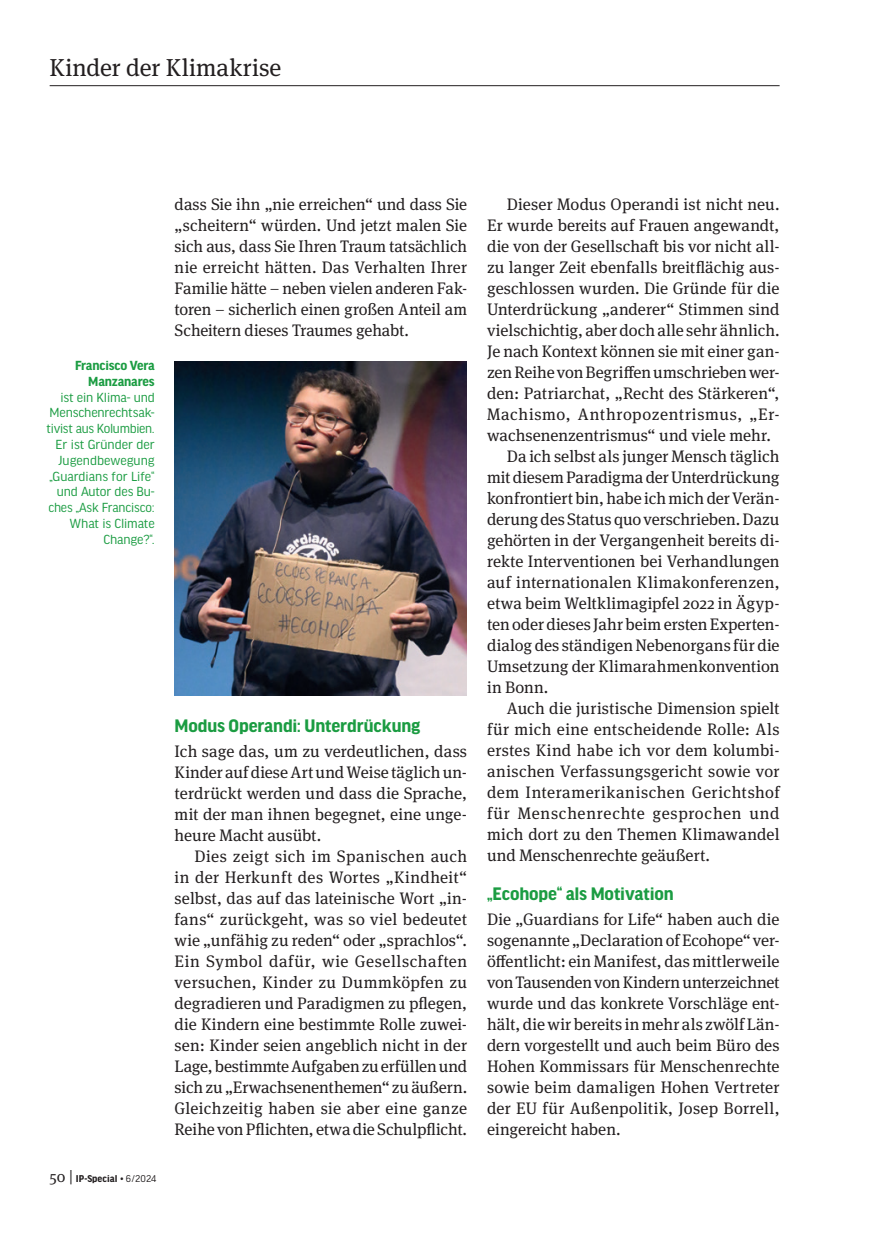
<style>
.page{position:relative;width:869px;height:1241px;background:#fff}
.page>*{position:absolute;margin:0;border:0;box-sizing:border-box;transform-origin:0 0}
.t1{font:24.5px "Meta Serif Pro";letter-spacing:.005em;color:#231f20}
.t2{font:700 19.25px "Good Headline Pro";letter-spacing:-.01em;color:#1b9c42}
.t3{font:16.62px/21px "Meta Serif Pro";letter-spacing:.005em;color:#231f20;text-align:justify}
.t4{font:16.62px "Meta Serif Pro";letter-spacing:.045em;color:#231f20}
.t5{font:16.62px "Meta Serif Pro";letter-spacing:.03em;color:#231f20}
.t6{font:14px/15.8px "Good Headline Pro";letter-spacing:-.01em;color:#1b9c42;text-align:right}
.t7{font:700 14px/15.8px "Good Headline Pro";letter-spacing:-.01em;color:#1b9c42;text-align:right}
.t8{font:700 10.5px "Good Headline Pro";color:#231f20}
.s1{font-family:"Meta Serif Pro";font-weight:400;font-size:15.75px}
.s2{font-weight:400}
</style>
<div class="page">
<hr style="left:50px;top:85px;width:729px;height:1px;background:#231f20">
<img style="left:174px;top:361px;width:292px;height:334px">
<h1 class="t1" style="left:50px;top:49px;width:233px">Kinder der Klimakrise</h1>
<p class="t7" style="left:75px;top:358px;width:81px">Francisco Vera<br>Manzanares</p>
<p class="t6" style="left:46px;top:389px;width:110px">ist ein Klima- und<br>Menschenrechtsak&shy;tivist aus Kolumbien.<br>Er ist Gründer der<br>Jugendbewegung „Guardians for Life“ und Autor des Bu&shy;ches „Ask Francisco:<br>What is Climate<br>Change?“.</p>
<p class="t3" style="left:174px;top:193px;width:294px">dass Sie ihn „nie erreichen“ und dass Sie „scheitern“ würden. Und jetzt malen Sie sich aus, dass Sie Ihren Traum tatsächlich nie erreicht hätten. Das Verhalten Ihrer Familie hätte – neben vielen anderen Fak&shy;toren – sicherlich einen großen Anteil am Scheitern dieses Traumes gehabt.</p>
<p class="t8" style="left:50px;top:1173px;width:108px"><span class="s1">50 |</span> IP-Special <span class="s2">• 6/2024</span></p>
<p class="t2" style="left:174px;top:716px;width:247px">Modus Operandi: Unterdrückung</p>
<p class="t3" style="left:174px;top:739px;width:294px">Ich sage das, um zu verdeutlichen, dass Kinder auf diese Art und Weise täglich un&shy;terdrückt werden und dass die Sprache, mit der man ihnen begegnet, eine unge&shy;heure Macht ausübt.</p>
<p class="t3" style="left:174px;top:844px;width:294px;text-indent:20px">Dies zeigt sich im Spanischen auch in der Herkunft des Wortes „Kindheit“ selbst, das auf das lateinische Wort „in&shy;fans“ zurückgeht, was so viel bedeutet wie „unfähig zu reden“ oder „sprachlos“.<br>Ein Symbol dafür, wie Gesellschaften versuchen, Kinder zu Dummköpfen zu degradieren und Paradigmen zu pflegen, die Kindern eine bestimmte Rolle zuwei&shy;sen: Kinder seien angeblich nicht in der Lage, bestimmte Aufgaben zu erfüllen und sich zu „Erwachsenenthemen“ zu äußern.<br>Gleichzeitig haben sie aber eine ganze Reihe von Pflichten, etwa die Schulpflicht.</p>
<p class="t3" style="left:506px;top:193px;width:274px">Dieser Modus Operandi ist nicht neu.</p>
<p class="t3" style="left:487px;top:214px;width:294px">Er wurde bereits auf Frauen angewandt,</p>
<p class="t3" style="left:487px;top:235px;width:294px">die von der Gesellschaft bis vor nicht all-</p>
<p class="t3" style="left:487px;top:256px;width:294px">zu langer Zeit ebenfalls breitflächig aus-</p>
<p class="t3" style="left:487px;top:277px;width:294px">geschlossen wurden. Die Gründe für die</p>
<p class="t3" style="left:487px;top:298px;width:294px">Unterdrückung „anderer“ Stimmen sind</p>
<p class="t3" style="left:487px;top:319px;width:294px">vielschichtig, aber doch alle sehr ähnlich.</p>
<p class="t3" style="left:487px;top:340px;width:294px">Je nach Kontext können sie mit einer gan-</p>
<p class="t3" style="left:487px;top:361px;width:294px">zen Reihe von Begriffen umschrieben wer-</p>
<p class="t3" style="left:487px;top:382px;width:294px">den: Patriarchat, „Recht des Stärkeren“,</p>
<p class="t4" style="left:487px;top:402px;width:294px">Machismo, Anthropozentrismus, „Er-</p>
<p class="t3" style="left:487px;top:424px;width:285px">wachsenenzentrismus“ und viele mehr.</p>
<p class="t3" style="left:506px;top:445px;width:274px">Da ich selbst als junger Mensch täglich</p>
<p class="t3" style="left:487px;top:466px;width:294px">mit diesem Paradigma der Unterdrückung</p>
<p class="t3" style="left:487px;top:487px;width:294px">konfrontiert bin, habe ich mich der Verän-</p>
<p class="t3" style="left:487px;top:508px;width:294px">derung des Status quo verschrieben. Dazu</p>
<p class="t3" style="left:487px;top:529px;width:294px">gehörten in der Vergangenheit bereits di-</p>
<p class="t3" style="left:487px;top:550px;width:294px">rekte Interventionen bei Verhandlungen</p>
<p class="t3" style="left:487px;top:571px;width:294px">auf internationalen Klimakonferenzen,</p>
<p class="t3" style="left:487px;top:592px;width:294px">etwa beim Weltklimagipfel 2022 in Ägyp-</p>
<p class="t3" style="left:487px;top:613px;width:294px">ten oder dieses Jahr beim ersten Experten-</p>
<p class="t3" style="left:487px;top:634px;width:294px">dialog des ständigen Nebenorgans für die</p>
<p class="t3" style="left:487px;top:655px;width:294px">Umsetzung der Klimarahmenkonvention</p>
<p class="t3" style="left:487px;top:676px;width:63px">in Bonn.</p>
<p class="t3" style="left:506px;top:697px;width:274px">Auch die juristische Dimension spielt</p>
<p class="t3" style="left:487px;top:718px;width:294px">für mich eine entscheidende Rolle: Als</p>
<p class="t3" style="left:487px;top:739px;width:294px">erstes Kind habe ich vor dem kolumbi-</p>
<p class="t3" style="left:487px;top:760px;width:294px">anischen Verfassungsgericht sowie vor</p>
<p class="t5" style="left:487px;top:780px;width:294px">dem Interamerikanischen Gerichtshof</p>
<p class="t4" style="left:487px;top:801px;width:294px">für Menschenrechte gesprochen und</p>
<p class="t3" style="left:487px;top:823px;width:294px">mich dort zu den Themen Klimawandel</p>
<p class="t3" style="left:487px;top:844px;width:224px">und Menschenrechte geäußert.</p>
<p class="t2" style="left:487px;top:884px;width:188px">„Ecohope“ als Motivation</p>
<p class="t3" style="left:487px;top:907px;width:294px">Die „Guardians for Life“ haben auch die sogenannte „Declaration of Ecohope“ ver&shy;öffentlicht: ein Manifest, das mittlerweile von Tausenden von Kindern unterzeichnet wurde und das konkrete Vorschläge ent&shy;hält, die wir bereits in mehr als zwölf Län&shy;dern vorgestellt und auch beim Büro des Hohen Kommissars für Menschenrechte sowie beim damaligen Hohen Vertreter der EU für Außenpolitik, Josep Borrell, eingereicht haben.</p>
</div>
